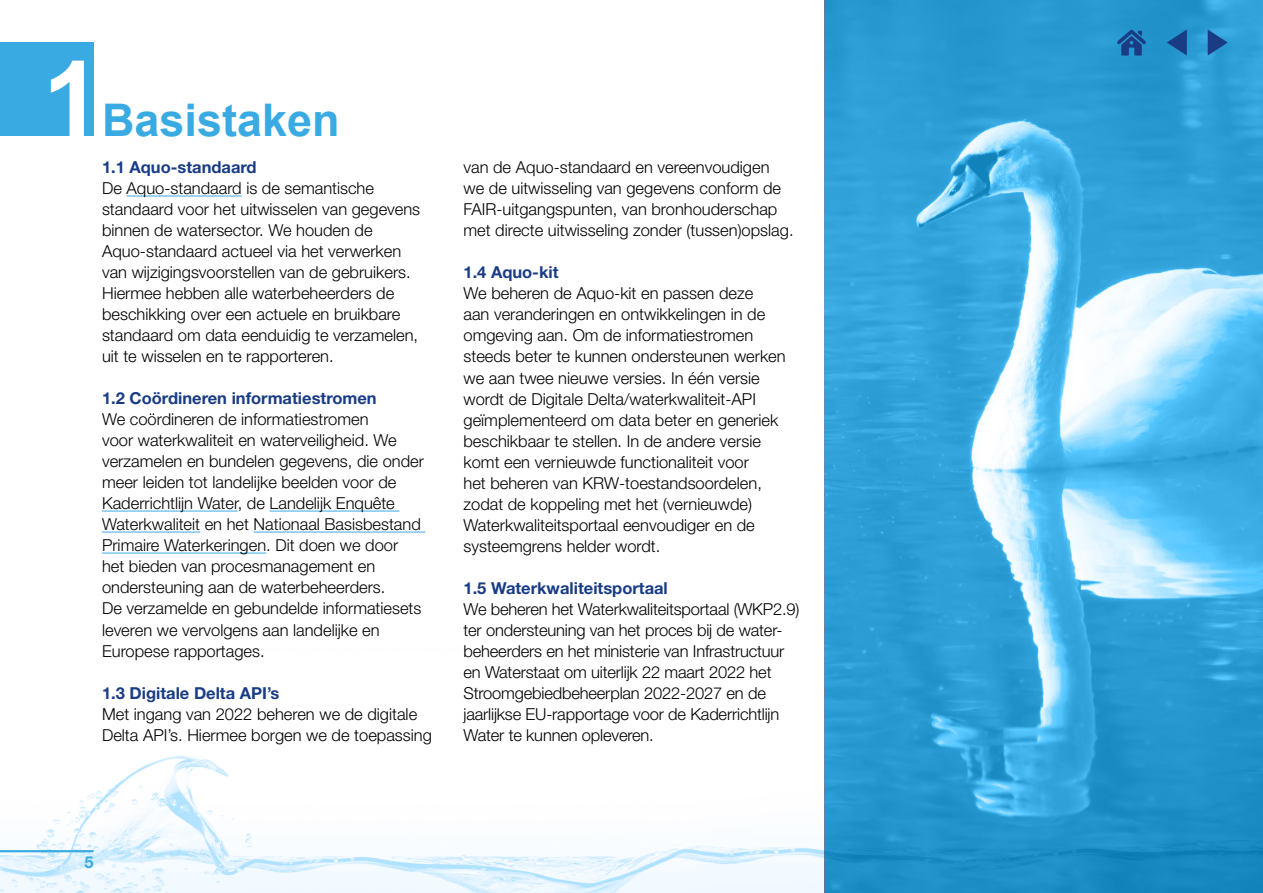
<style>
.page{position:relative;width:1263px;height:893px;background:#fff}
.page>*{position:absolute;margin:0;border:0;box-sizing:border-box;transform-origin:0 0}
.t1{font:700 105px "Arial";color:#fff}
.t2{font:700 45px "Arial";color:#39abe2}
.t3{font:300 16.5px/21px "Helvetica Neue LT Std";color:#000}
.t4{font:700 16.5px "Helvetica Neue LT Std";color:#193c85}
.t5{font:700 16.5px "Helvetica Neue LT Std";color:#39abe2}
</style>
<div class="page">
<img style="left:0;top:648px;width:825px;height:245px">
<hr style="left:0;top:850px;width:94px;height:2px;background:#39abe2">
<div style="left:0;top:43px;width:94px;height:93px;background:#39abe2"></div>
<hr style="left:127px;top:196px;width:115px;height:1px;background:#39abe2">
<hr style="left:102px;top:511px;width:136px;height:1px;background:#39abe2">
<hr style="left:270px;top:511px;width:129px;height:1px;background:#39abe2">
<hr style="left:102px;top:532px;width:98px;height:1px;background:#39abe2">
<hr style="left:254px;top:532px;width:171px;height:1px;background:#39abe2">
<hr style="left:102px;top:553px;width:164px;height:1px;background:#39abe2">
<svg style="left:825px;top:0;width:438px;height:893px;background:#45abdc"></svg>
<svg style="left:1208px;top:29px;width:20px;height:27px"></svg>
<svg style="left:1167px;top:29px;width:20px;height:27px"></svg>
<svg style="left:1117px;top:30px;width:29px;height:26px"></svg>
<h1 class="t1" style="left:43px;top:30px;width:60px">1</h1>
<h2 class="t2" style="left:102px;top:91px;width:239px">Basistaken</h2>
<p class="t4" style="left:102px;top:157px;width:156px">1.1 Aquo-standaard</p>
<p class="t3" style="left:102px;top:178px;width:320px">De Aquo-standaard is de semantische standaard voor het uitwisselen van gegevens binnen de watersector. We houden de Aquo-standaard actueel via het verwerken van wijzigingsvoorstellen van de gebruikers.<br>Hiermee hebben alle waterbeheerders de beschikking over een actuele en bruikbare standaard om data eenduidig te verzamelen, uit te wisselen en te rapporteren.</p>
<p class="t4" style="left:102px;top:388px;width:276px">1.2 Coördineren informatiestromen</p>
<p class="t3" style="left:102px;top:409px;width:323px">We coördineren de informatiestromen<br>voor waterkwaliteit en waterveiligheid. We verzamelen en bundelen gegevens, die onder meer leiden tot landelijke beelden voor de Kaderrichtlijn Water, de Landelijk Enquête Waterkwaliteit en het Nationaal Basisbestand Primaire Waterkeringen. Dit doen we door het bieden van procesmanagement en ondersteuning aan de waterbeheerders.<br>De verzamelde en gebundelde informatiesets leveren we vervolgens aan landelijke en Europese rapportages.</p>
<p class="t4" style="left:102px;top:682px;width:179px">1.3 Digitale Delta API’s</p>
<p class="t3" style="left:102px;top:703px;width:331px">Met ingang van 2022 beheren we de digitale<br>Delta API’s. Hiermee borgen we de toepassing</p>
<p class="t3" style="left:463px;top:157px;width:332px">van de Aquo-standaard en vereenvoudigen we de uitwisseling van gegevens conform de FAIR-uitgangspunten, van bronhouderschap met directe uitwisseling zonder (tussen)opslag.</p>
<p class="t4" style="left:463px;top:262px;width:97px">1.4 Aquo-kit</p>
<p class="t3" style="left:463px;top:283px;width:324px">We beheren de Aquo-kit en passen deze<br>aan veranderingen en ontwikkelingen in de omgeving aan. Om de informatiestromen steeds beter te kunnen ondersteunen werken we aan twee nieuwe versies. In één versie wordt de Digitale Delta/waterkwaliteit-API geïmplementeerd om data beter en generiek beschikbaar te stellen. In de andere versie komt een vernieuwde functionaliteit voor<br>het beheren van KRW-toestandsoordelen, zodat de koppeling met het (vernieuwde)<br>Waterkwaliteitsportaal eenvoudiger en de systeemgrens helder wordt.</p>
<p class="t4" style="left:463px;top:577px;width:206px">1.5 Waterkwaliteitsportaal</p>
<p class="t3" style="left:463px;top:598px;width:337px">We beheren het Waterkwaliteitsportaal (WKP2.9) ter ondersteuning van het proces bij de water&shy;beheerders en het ministerie van Infrastructuur en Waterstaat om uiterlijk 22 maart 2022 het Stroomgebiedbeheerplan 2022-2027 en de jaarlijkse EU-rapportage voor de Kaderrichtlijn Water te kunnen opleveren.</p>
<p class="t5" style="left:84px;top:852px;width:11px">5</p>
</div>
